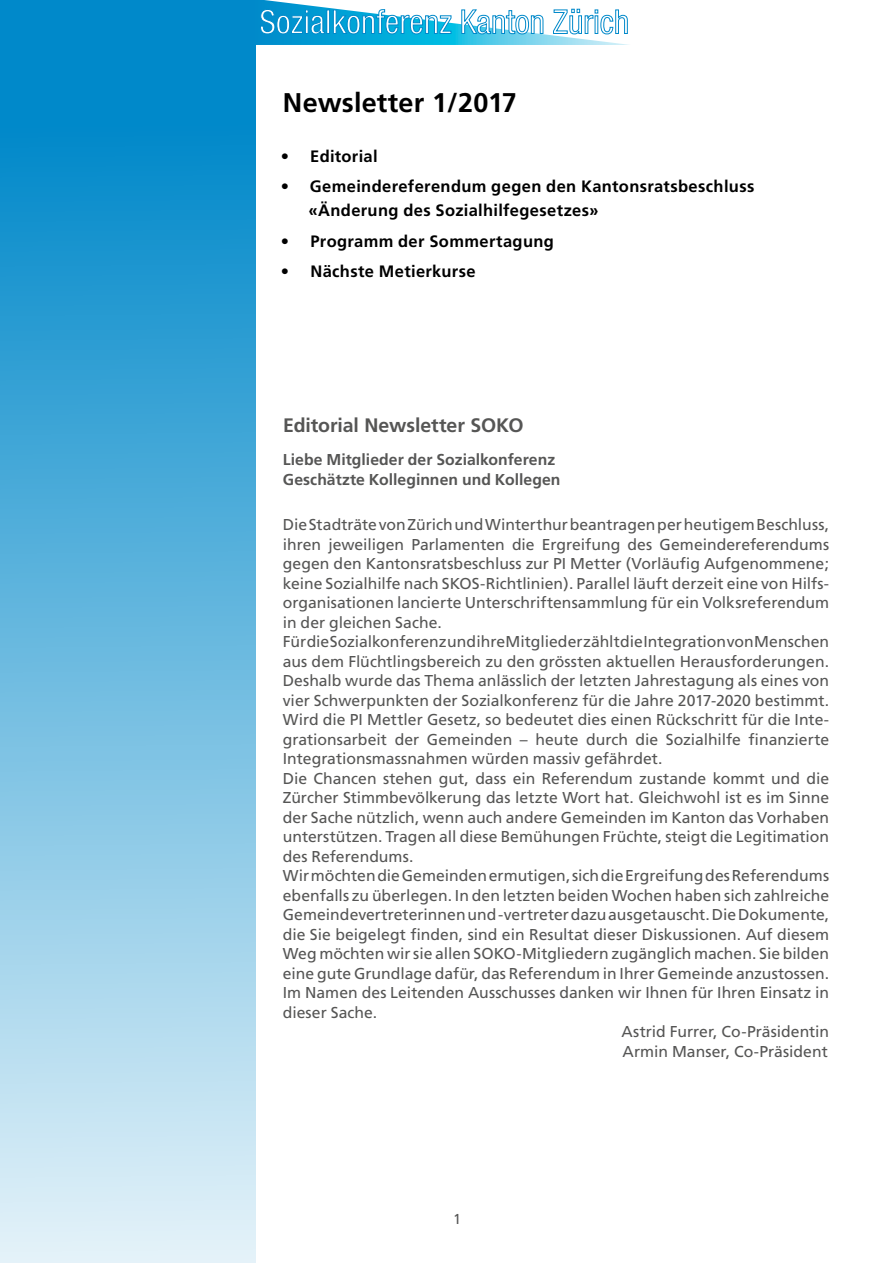
<style>
.page{position:relative;width:893px;height:1263px;background:#fff}
.page>*{position:absolute;margin:0;border:0;box-sizing:border-box;transform-origin:0 0}
.t1{font:700 27px "Frutiger";letter-spacing:.005em;color:#000}
.t2{font:700 19.5px "Frutiger";letter-spacing:-.005em;color:#565655}
.t3{font:700 16.5px/24px "Frutiger";letter-spacing:.02em;color:#000}
.t4{font:15.75px "Frutiger";color:#565655}
.t5{font:700 15.75px/20.2px "Frutiger";letter-spacing:.005em;color:#565655}
.t6{font:14.4px "Frutiger";color:#565655}
</style>
<div class="page">
<div style="left:0;top:0;width:255px;height:1263px;background:linear-gradient(to bottom,#007fc6,#e3f1f8)"></div>
<svg style="left:253px;top:0;width:376px;height:45px"></svg>
<h1 class="t1" style="left:283px;top:87px;width:235px">Newsletter 1/2017</h1>
<p class="t3" style="left:281px;top:144px;width:98px">• Editorial</p>
<p class="t3" style="left:308px;top:174px;width:447px;text-indent:-27px">• Gemeindereferendum gegen den Kantonsratsbeschluss «Änderung des Sozialhilfegesetzes»</p>
<p class="t3" style="left:281px;top:229px;width:275px">• Programm der Sommertagung</p>
<p class="t3" style="left:281px;top:259px;width:196px">• Nächste Metierkurse</p>
<p class="t2" style="left:283px;top:414px;width:242px">Editorial Newsletter SOKO</p>
<p class="t5" style="left:283px;top:449px;width:279px">Liebe Mitglieder der Sozialkonferenz<br>Geschätzte Kolleginnen und Kollegen</p>
<p class="t4" style="left:283px;top:515px;width:548px">Die Stadträte von Zürich und Winterthur beantragen per heutigem Beschluss,</p>
<p class="t4" style="left:283px;top:535px;width:548px">ihren jeweiligen Parlamenten die Ergreifung des Gemeindereferendums</p>
<p class="t4" style="left:283px;top:554px;width:548px">gegen den Kantonsratsbeschluss zur PI Metter (Vorläufig Aufgenommene;</p>
<p class="t4" style="left:283px;top:574px;width:548px">keine Sozialhilfe nach SKOS-Richtlinien). Parallel läuft derzeit eine von Hilfs-</p>
<p class="t4" style="left:283px;top:593px;width:548px">organisationen lancierte Unterschriftensammlung für ein Volksreferendum</p>
<p class="t4" style="left:283px;top:613px;width:161px">in der gleichen Sache.</p>
<p class="t4" style="left:283px;top:632px;width:548px">Für die Sozialkonferenz und ihre Mitglieder zählt die Integration von Menschen</p>
<p class="t4" style="left:283px;top:652px;width:548px">aus dem Flüchtlingsbereich zu den grössten aktuellen Herausforderungen.</p>
<p class="t4" style="left:283px;top:671px;width:548px">Deshalb wurde das Thema anlässlich der letzten Jahrestagung als eines von</p>
<p class="t4" style="left:283px;top:691px;width:548px">vier Schwerpunkten der Sozialkonferenz für die Jahre 2017-2020 bestimmt.</p>
<p class="t4" style="left:283px;top:710px;width:548px">Wird die PI Mettler Gesetz, so bedeutet dies einen Rückschritt für die Inte-</p>
<p class="t4" style="left:283px;top:730px;width:548px">grationsarbeit der Gemeinden – heute durch die Sozialhilfe finanzierte</p>
<p class="t4" style="left:283px;top:749px;width:381px">Integrationsmassnahmen würden massiv gefährdet.</p>
<p class="t4" style="left:283px;top:769px;width:548px">Die Chancen stehen gut, dass ein Referendum zustande kommt und die</p>
<p class="t4" style="left:283px;top:788px;width:548px">Zürcher Stimmbevölkerung das letzte Wort hat. Gleichwohl ist es im Sinne</p>
<p class="t4" style="left:283px;top:808px;width:548px">der Sache nützlich, wenn auch andere Gemeinden im Kanton das Vorhaben</p>
<p class="t4" style="left:283px;top:827px;width:548px">unterstützen. Tragen all diese Bemühungen Früchte, steigt die Legitimation</p>
<p class="t4" style="left:283px;top:847px;width:132px">des Referendums.</p>
<p class="t4" style="left:283px;top:866px;width:548px">Wir möchten die Gemeinden ermutigen, sich die Ergreifung des Referendums</p>
<p class="t4" style="left:283px;top:886px;width:548px">ebenfalls zu überlegen. In den letzten beiden Wochen haben sich zahlreiche</p>
<p class="t4" style="left:283px;top:905px;width:548px">Gemeindevertreterinnen und -vertreter dazu ausgetauscht. Die Dokumente,</p>
<p class="t4" style="left:283px;top:925px;width:548px">die Sie beigelegt finden, sind ein Resultat dieser Diskussionen. Auf diesem</p>
<p class="t4" style="left:283px;top:944px;width:548px">Weg möchten wir sie allen SOKO-Mitgliedern zugänglich machen. Sie bilden</p>
<p class="t4" style="left:283px;top:964px;width:548px">eine gute Grundlage dafür, das Referendum in Ihrer Gemeinde anzustossen.</p>
<p class="t4" style="left:283px;top:983px;width:548px">Im Namen des Leitenden Ausschusses danken wir Ihnen für Ihren Einsatz in</p>
<p class="t4" style="left:283px;top:1003px;width:96px">dieser Sache.</p>
<p class="t4" style="left:621px;top:1022px;width:209px">Astrid Furrer, Co-Präsidentin</p>
<p class="t4" style="left:623px;top:1042px;width:207px">Armin Manser, Co-Präsident</p>
<p class="t6" style="left:453px;top:1211px;width:10px">1</p>
</div>
